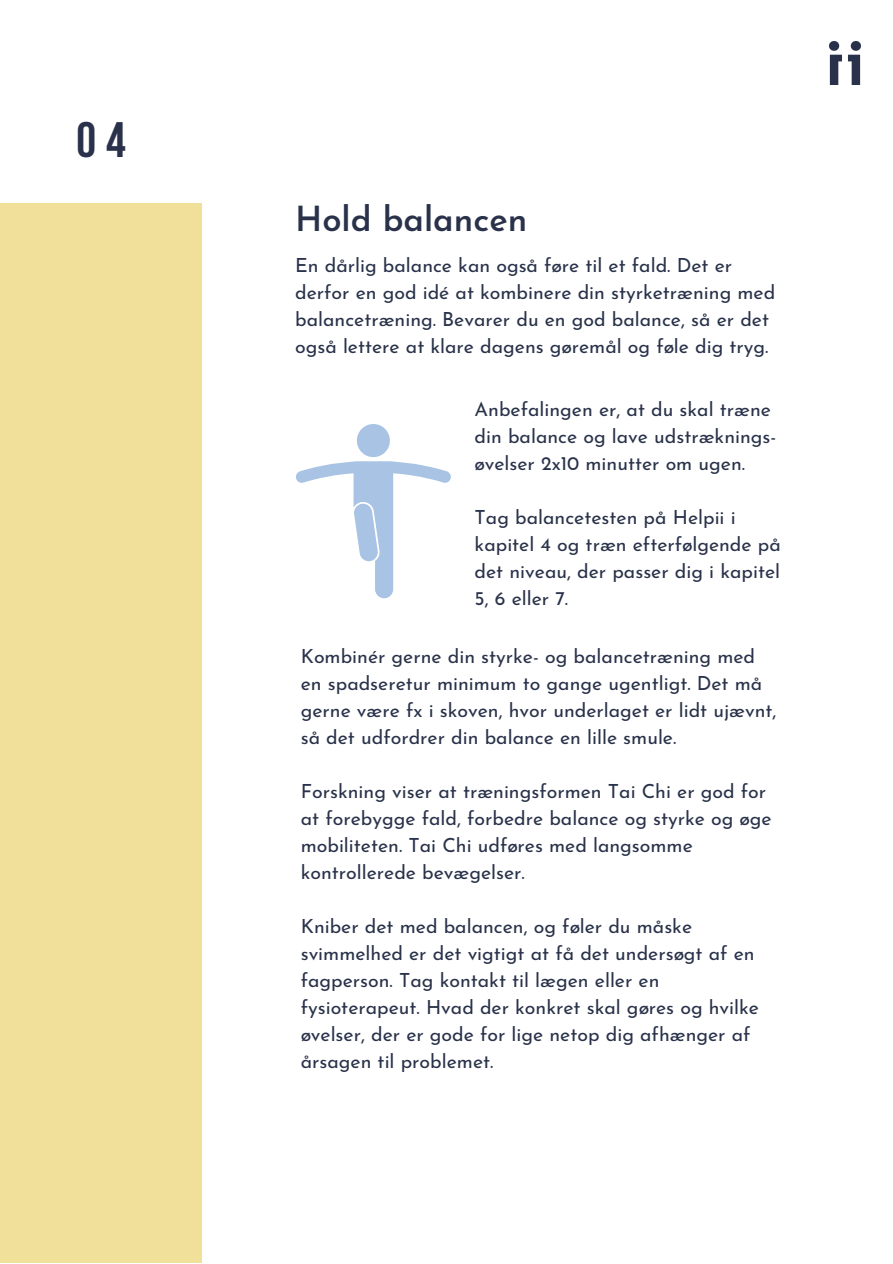
<style>
.page{position:relative;width:893px;height:1264px;background:#fff}
.page>*{position:absolute;margin:0;border:0;box-sizing:border-box;transform-origin:0 0}
.t1{font:700 49.65px "Bebas Neue";color:#29324a}
.t2{font:600 34.5px "Josefin Sans";color:#29324a}
.t3{font:19.5px/27px "Josefin Sans";color:#29324a}
</style>
<div class="page">
<div style="left:0;top:203px;width:201px;height:1059px;background:#f0e099"></div>
<img style="left:829px;top:41px;width:31px;height:43px">
<svg style="left:296px;top:424px;width:155px;height:174px"></svg>
<h1 class="t1" style="left:76px;top:120px;width:51px">04</h1>
<h2 class="t2" style="left:295px;top:205px;width:234px">Hold balancen</h2>
<p class="t3" style="left:295px;top:253px;width:481px">En dårlig balance kan også føre til et fald. Det er derfor en god idé at kombinere din styrketræning med balancetræning. Bevarer du en god balance, så er det også lettere at klare dagens gøremål og føle dig tryg.</p>
<p class="t3" style="left:474px;top:397px;width:303px">Anbefalingen er, at du skal træne din balance og lave udstræknings&shy;øvelser 2x10 minutter om ugen.</p>
<p class="t3" style="left:474px;top:505px;width:307px">Tag balancetesten på Helpii i kapitel 4 og træn efterfølgende på det niveau, der passer dig i kapitel<br>5, 6 eller 7.</p>
<p class="t3" style="left:301px;top:645px;width:477px">Kombinér gerne din styrke- og balancetræning med en spadseretur minimum to gange ugentligt. Det må gerne være fx i skoven, hvor underlaget er lidt ujævnt, så det udfordrer din balance en lille smule.</p>
<p class="t3" style="left:301px;top:780px;width:472px">Forskning viser at træningsformen Tai Chi er god for at forebygge fald, forbedre balance og styrke og øge mobiliteten. Tai Chi udføres med langsomme kontrollerede bevægelser.</p>
<p class="t3" style="left:301px;top:915px;width:460px">Kniber det med balancen, og føler du måske svimmelhed er det vigtigt at få det undersøgt af en fagperson. Tag kontakt til lægen eller en fysioterapeut. Hvad der konkret skal gøres og hvilke øvelser, der er gode for lige netop dig afhænger af årsagen til problemet.</p>
</div>
